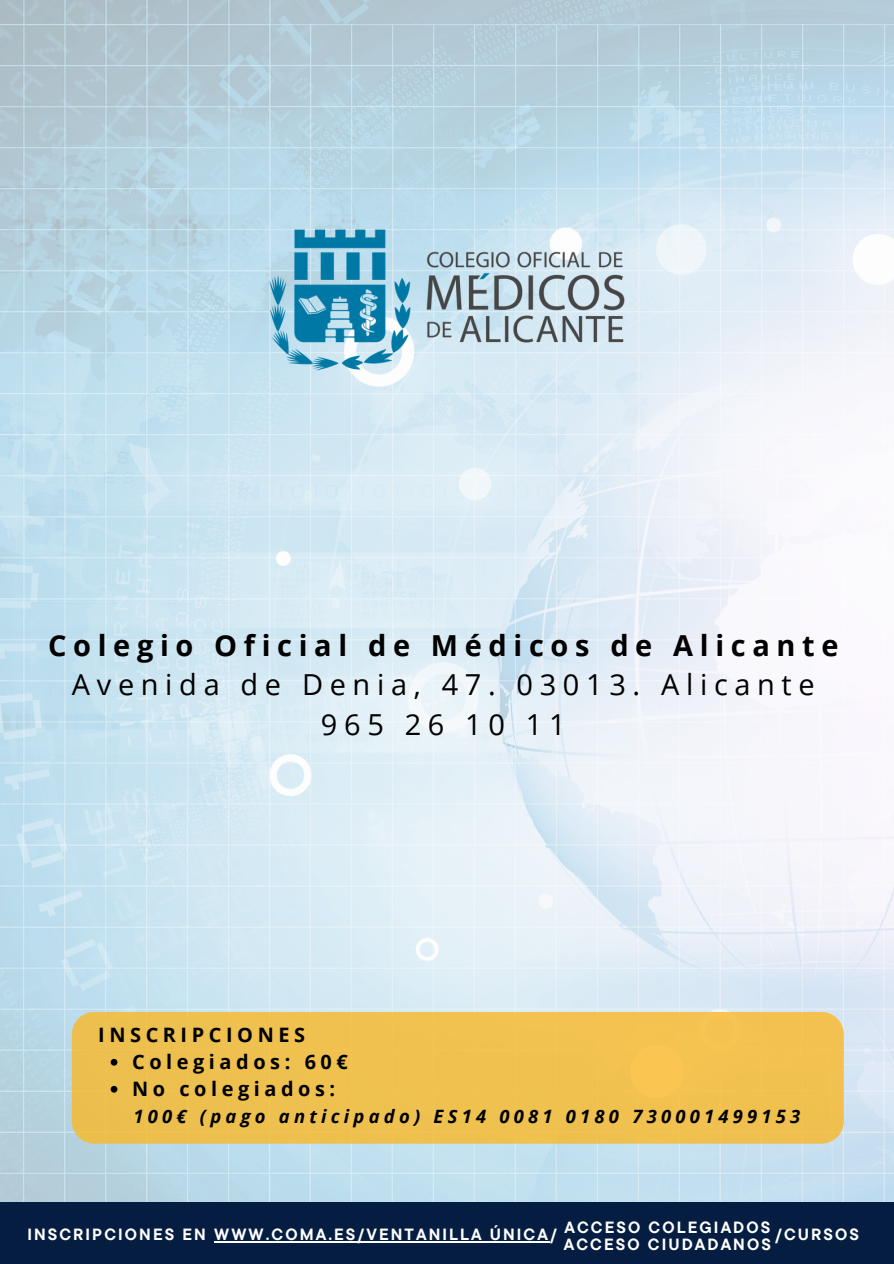
<style>
.page{position:relative;width:894px;height:1264px;background:#fff}
.page>*{position:absolute;margin:0;border:0;box-sizing:border-box;transform-origin:0 0}
.t1{font:28.95px/39.3px "Open Sans";letter-spacing:.23em;color:#000;text-align:center}
.t2{font:700 19.95px "Open Sans";letter-spacing:.23em;color:#000}
.t3{font:italic 700 18.3px "Open Sans";letter-spacing:.23em;color:#000}
.t4{font:700 16.2px "TT Commons Pro";letter-spacing:.13em;color:#fff}
.s1{font-weight:700}
</style>
<div class="page">
<img style="left:0;top:0;width:893px;height:1202px">
<img style="left:237px;top:201px;width:419px;height:199px">
<div style="left:0;top:1202px;width:893px;height:61px;background:#051d40"></div>
<div style="left:72px;top:1011px;width:771px;height:132px;background:#f0c14f"></div>
<svg style="left:111px;top:1058px;width:6px;height:7px"></svg>
<svg style="left:111px;top:1085px;width:6px;height:7px"></svg>
<hr style="left:214px;top:1241px;width:336px;height:1px;background:#fff">
<p class="t1" style="left:48px;top:625px;width:791px"><span class="s1">Colegio Oficial de Médicos de Alicante<br></span>Avenida de Denia, 47. 03013. Alicante<br>965 26 10 11</p>
<h1 class="t2" style="left:98px;top:1020px;width:208px">INSCRIPCIONES</h1>
<h3 class="t2" style="left:132px;top:1047px;width:217px">Colegiados: 60€</h3>
<h2 class="t2" style="left:132px;top:1074px;width:205px">No colegiados:</h2>
<p class="t3" style="left:133px;top:1103px;width:668px">100€ (pago anticipado) ES14 0081 0180 730001499153</p>
<p class="t4" style="left:564px;top:1217px;width:207px">ACCESO COLEGIADOS</p>
<p class="t4" style="left:563px;top:1234px;width:208px">ACCESO CIUDADANOS</p>
<p class="t4" style="left:27px;top:1223px;width:531px">INSCRIPCIONES EN WWW.COMA.ES/VENTANILLA ÚNICA/</p>
<p class="t4" style="left:774px;top:1223px;width:85px">/CURSOS</p>
</div>
